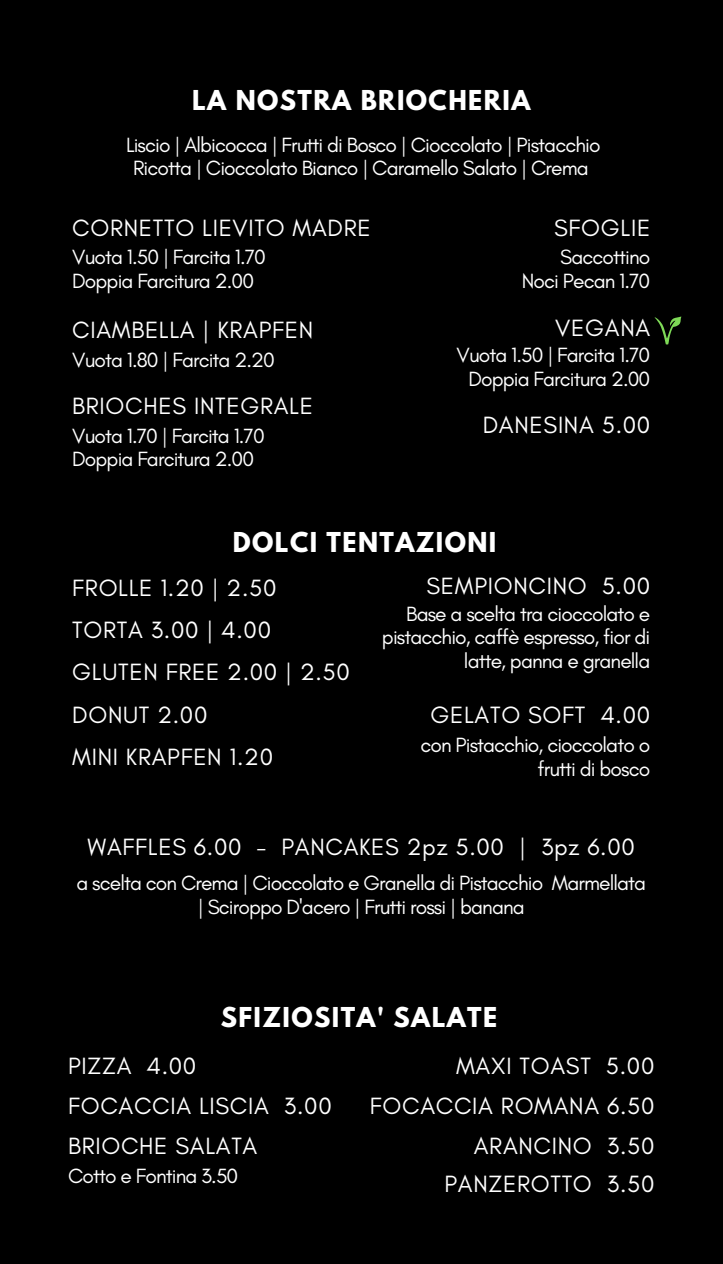
<style>
.page{position:relative;width:723px;height:1264px;background:#fff}
.page>*{position:absolute;margin:0;border:0;box-sizing:border-box;transform-origin:0 0}
.t1{font:700 24.3px "League Spartan";letter-spacing:.06em;color:#fff}
.t2{font:24px/40.2px "Glacial Indifference";letter-spacing:.03em;color:#fff}
.t3{font:21px/23.5px "Glacial Indifference";letter-spacing:-.045em;color:#fff;text-align:center}
</style>
<div class="page">
<div style="left:0;top:0;width:723px;height:1263px;background:#000"></div>
<svg style="left:654px;top:316px;width:27px;height:28px"></svg>
<p class="t1" style="left:192px;top:88px;width:340px">LA NOSTRA BRIOCHERIA</p>
<p class="t3" style="left:126px;top:132px;width:476px">Liscio | Albicocca | Frutti di Bosco | Cioccolato | Pistacchio<br>Ricotta | Cioccolato Bianco | Caramello Salato | Crema</p>
<p class="t2" style="left:72px;top:207px;width:300px">CORNETTO LIEVITO MADRE</p>
<p class="t3" style="left:72px;top:245px;width:195px;text-align:left">Vuota 1.50 | Farcita 1.70<br>Doppia Farcitura 2.00</p>
<p class="t2" style="left:72px;top:310px;width:242px">CIAMBELLA | KRAPFEN</p>
<p class="t3" style="left:72px;top:348px;width:204px">Vuota 1.80 | Farcita 2.20</p>
<p class="t2" style="left:72px;top:385px;width:242px">BRIOCHES INTEGRALE</p>
<p class="t2" style="left:554px;top:207px;width:98px">SFOGLIE</p>
<p class="t3" style="left:522px;top:245px;width:130px;text-align:right">Saccottino<br>Noci Pecan 1.70</p>
<p class="t2" style="left:555px;top:307px;width:97px">VEGANA</p>
<p class="t3" style="left:457px;top:343px;width:195px">Vuota 1.50 | Farcita 1.70<br>Doppia Farcitura 2.00</p>
<p class="t2" style="left:483px;top:405px;width:169px">DANESINA 5.00</p>
<p class="t3" style="left:72px;top:423px;width:194px;text-align:left">Vuota 1.70 | Farcita 1.70<br>Doppia Farcitura 2.00</p>
<p class="t1" style="left:233px;top:530px;width:265px">DOLCI TENTAZIONI</p>
<p class="t2" style="left:72px;top:567px;width:206px">FROLLE 1.20 | 2.50</p>
<p class="t2" style="left:426px;top:565px;width:225px">SEMPIONCINO 5.00</p>
<p class="t3" style="left:382px;top:601px;width:270px;text-align:right">Base a scelta tra cioccolato e pistacchio, caffè espresso, fior di latte, panna e granella</p>
<p class="t2" style="left:72px;top:609px;width:200px">TORTA 3.00 | 4.00</p>
<p class="t2" style="left:72px;top:650px;width:279px;line-height:42.5px">GLUTEN FREE 2.00 | 2.50<br>DONUT 2.00<br>MINI KRAPFEN 1.20</p>
<p class="t2" style="left:430px;top:694px;width:221px">GELATO SOFT 4.00</p>
<p class="t3" style="left:420px;top:733px;width:231px;text-align:right">con Pistacchio, cioccolato o frutti di bosco</p>
<p class="t2" style="left:88px;top:826px;width:549px">WAFFLES 6.00 - PANCAKES 2pz 5.00 | 3pz 6.00</p>
<p class="t3" style="left:76px;top:870px;width:571px">a scelta con Crema | Cioccolato e Granella di Pistacchio Marmellata | Sciroppo D'acero | Frutti rossi | banana</p>
<p class="t1" style="left:221px;top:1004px;width:278px">SFIZIOSITA' SALATE</p>
<p class="t2" style="left:68px;top:1045px;width:265px">PIZZA 4.00<br>FOCACCIA LISCIA 3.00</p>
<p class="t2" style="left:474px;top:1125px;width:182px">ARANCINO 3.50</p>
<p class="t2" style="left:370px;top:1045px;width:286px;text-align:right">MAXI TOAST 5.00<br>FOCACCIA ROMANA 6.50</p>
<p class="t2" style="left:68px;top:1125px;width:191px">BRIOCHE SALATA</p>
<p class="t3" style="left:68px;top:1163px;width:172px">Cotto e Fontina 3.50</p>
<p class="t2" style="left:444px;top:1162px;width:211px">PANZEROTTO 3.50</p>
</div>
